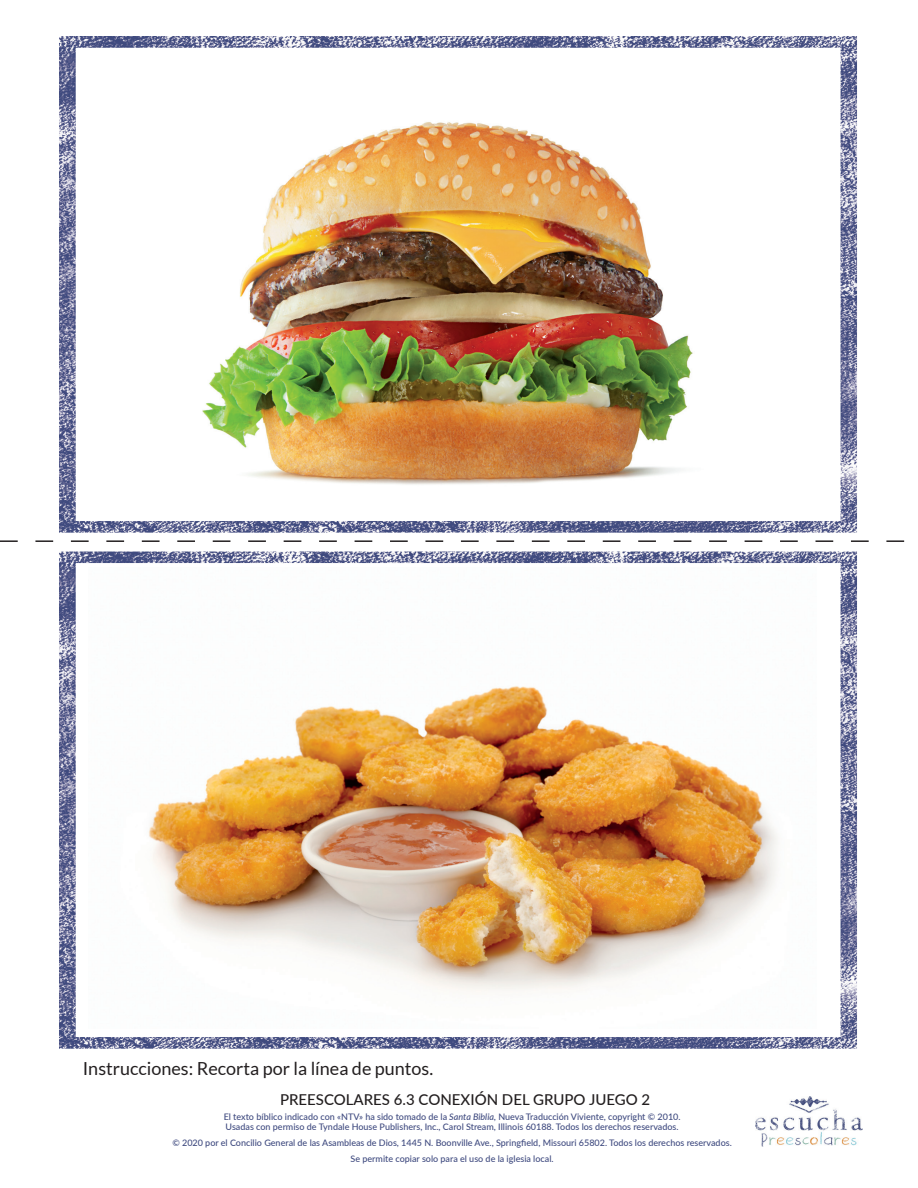
<style>
.page{position:relative;width:918px;height:1188px;background:#fff}
.page>*{position:absolute;margin:0;border:0;box-sizing:border-box;transform-origin:0 0}
.t1{font:18px "Lato";color:#231f20}
.t2{font:500 15px "Lato";color:#231f20}
.t3{font:500 9px/10.8px "Lato";color:#404b80}
.s1{font-style:italic}
</style>
<div class="page">
<img style="left:59px;top:36px;width:798px;height:479px">
<img style="left:59px;top:515px;width:798px;height:534px">
<svg style="left:0;top:540px;width:905px;height:2px"></svg>
<img style="left:106px;top:85px;width:676px;height:410px">
<img style="left:88px;top:567px;width:729px;height:462px">
<img style="left:755px;top:1096px;width:108px;height:51px">
<h1 class="t1" style="left:83px;top:1058px;width:352px">Instrucciones: Recorta por la línea de puntos.</h1>
<h2 class="t2" style="left:280px;top:1088px;width:372px">PREESCOLARES 6.3 CONEXIÓN DEL GRUPO JUEGO 2</h2>
<p class="t3" style="left:224px;top:1111px;width:458px">El texto bíblico indicado con «NTV» ha sido tomado de la <span class="s1">Santa Biblia,</span> Nueva Traducción Viviente, copyright © 2010.<br>Usadas con permiso de Tyndale House Publishers, Inc., Carol Stream, Illinois 60188. Todos los derechos reservados.</p>
<p class="t3" style="left:172px;top:1135px;width:561px;line-height:15.6px;text-align:center">© 2020 por el Concilio General de las Asambleas de Dios, 1445 N. Boonville Ave., Springfield, Missouri 65802. Todos los derechos reservados.<br>Se permite copiar solo para el uso de la iglesia local.</p>
</div>
